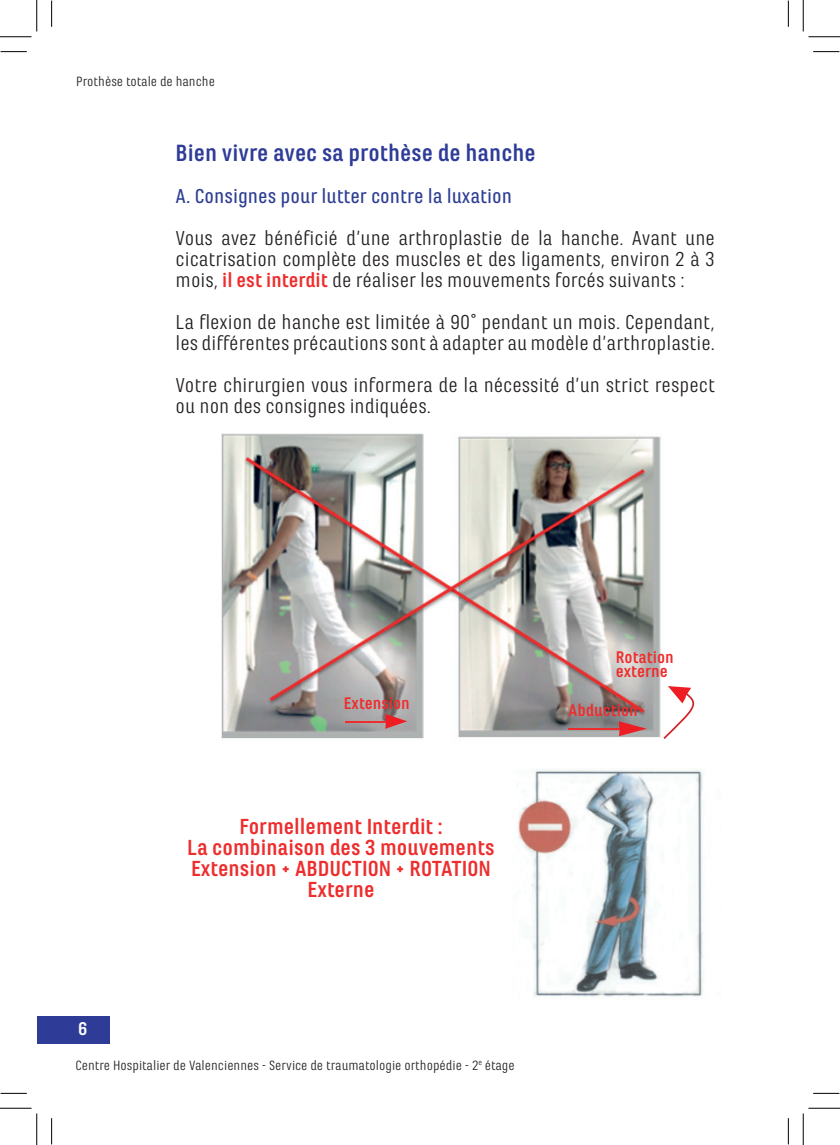
<style>
.page{position:relative;width:840px;height:1145px;background:#fff}
.page>*{position:absolute;margin:0;border:0;box-sizing:border-box;transform-origin:0 0}
.t1{font:700 24.5px "Marianina Wd FY";color:#2e3c98}
.t2{font:700 22.75px/21px "Marianina Wd FY";color:#ee2d2d;text-align:center}
.t3{font:21px/21px "Marianina Wd FY";color:#231f20}
.t4{font:500 21px "Marianina Wd FY";color:#2e3e94}
.t5{font:700 19.25px "Marianina Wd FY";color:#fff}
.t6{font:700 17.5px/14px "Marianina Wd FY";color:#ee2d2d}
.t7{font:14px "Marianina Wd FY";color:#231f20}
.s1{font-weight:700;color:#ee2d2d}
</style>
<div class="page">
<div style="left:37px;top:1016px;width:73px;height:28px;background:#2e3c98"></div>
<img style="left:221px;top:434px;width:440px;height:305px">
<svg style="left:663px;top:686px;width:32px;height:53px"></svg>
<hr style="left:345px;top:721px;width:44px;height:2px;background:#ee2d2d">
<svg style="left:385px;top:714px;width:22px;height:15px"></svg>
<hr style="left:569px;top:728px;width:54px;height:2px;background:#ee2d2d">
<svg style="left:619px;top:721px;width:28px;height:15px"></svg>
<img style="left:518px;top:769px;width:185px;height:228px">
<svg style="left:1px;top:51px;width:26px;height:1px"></svg>
<svg style="left:813px;top:51px;width:26px;height:1px"></svg>
<svg style="left:1px;top:1093px;width:26px;height:1px"></svg>
<svg style="left:813px;top:1093px;width:26px;height:1px"></svg>
<svg style="left:51px;top:1px;width:1px;height:26px"></svg>
<svg style="left:51px;top:1118px;width:1px;height:26px"></svg>
<svg style="left:788px;top:1px;width:1px;height:26px"></svg>
<svg style="left:788px;top:1118px;width:1px;height:26px"></svg>
<hr style="left:0;top:36px;width:32px;height:1px;background:#000">
<hr style="left:808px;top:36px;width:32px;height:1px;background:#000">
<hr style="left:0;top:1108px;width:32px;height:1px;background:#000">
<hr style="left:808px;top:1108px;width:32px;height:1px;background:#000">
<hr style="left:36px;top:0;width:1px;height:31px;background:#000">
<hr style="left:36px;top:1113px;width:1px;height:32px;background:#000">
<hr style="left:803px;top:0;width:1px;height:31px;background:#000">
<hr style="left:803px;top:1113px;width:1px;height:32px;background:#000">
<p class="t7" style="left:76px;top:74px;width:140px">Prothèse totale de hanche</p>
<p class="t1" style="left:176px;top:139px;width:362px">Bien vivre avec sa prothèse de hanche</p>
<p class="t4" style="left:176px;top:184px;width:338px">A. Consignes pour lutter contre la luxation</p>
<p class="t3" style="left:176px;top:227px;width:541px;text-align:justify">Vous avez bénéficié d’une arthroplastie de la hanche. Avant une cicatrisation complète des muscles et des ligaments, environ 2 à 3 mois, <span class="s1">il est interdit</span> de réaliser les mouvements forcés suivants :</p>
<p class="t3" style="left:176px;top:311px;width:541px">La flexion de hanche est limitée à 90° pendant un mois. Cependant, les différentes précautions sont à adapter au modèle d’arthroplastie.</p>
<p class="t3" style="left:176px;top:374px;width:541px">Votre chirurgien vous informera de la nécessité d’un strict respect ou non des consignes indiquées.</p>
<p class="t6" style="left:344px;top:696px;width:67px">Extension</p>
<p class="t5" style="left:68px;top:1019px;width:21px">56</p>
<p class="t2" style="left:187px;top:816px;width:309px">Formellement Interdit :<br>La combinaison des 3 mouvements<br>Extension + ABDUCTION + ROTATION<br>Externe</p>
<p class="t7" style="left:75px;top:1058px;width:441px">Centre Hospitalier de Valenciennes - Service de traumatologie orthopédie - 2<sup>e</sup> étage</p>
<p class="t6" style="left:616px;top:650px;width:59px">Rotation externe</p>
<p class="t6" style="left:569px;top:704px;width:71px">Abduction</p>
</div>
